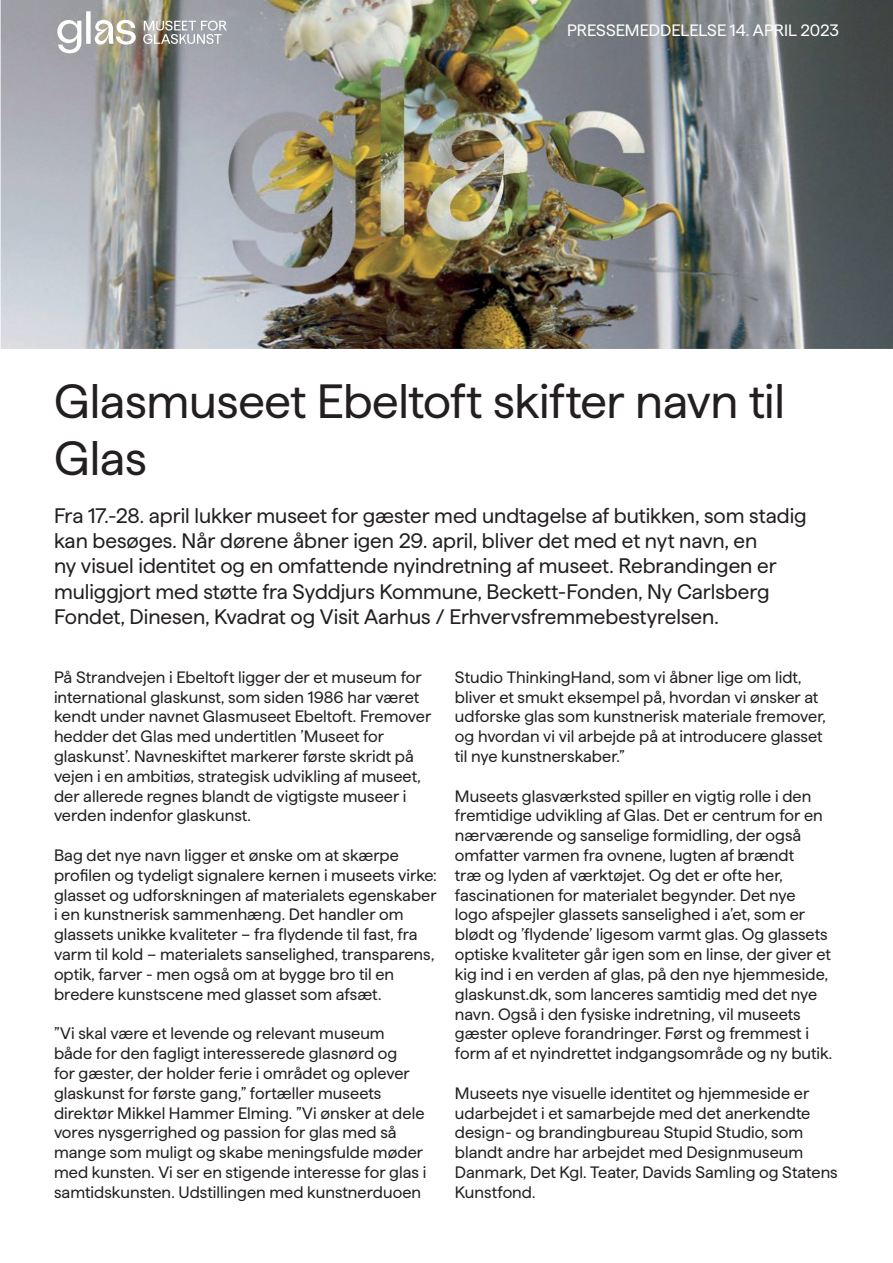
<style>
.page{position:relative;width:893px;height:1263px;background:#fff}
.page>*{position:absolute;margin:0;border:0;box-sizing:border-box;transform-origin:0 0}
.t1{font:48px/57.6px "Haffer";letter-spacing:-.005em;color:#231f20}
.t2{font:21px/25.2px "Haffer";color:#231f20}
.t3{font:16.5px/19.8px "Haffer";letter-spacing:.005em;color:#231f20}
.t4{font:16.5px "Haffer";color:#fff}
</style>
<div class="page">
<img style="left:1px;top:0;width:892px;height:349px">
<img style="left:54px;top:7px;width:176px;height:50px">
<p class="t4" style="left:567px;top:18px;width:273px">PRESSEMEDDELELSE 14. APRIL 2023</p>
<h1 class="t1" style="left:54px;top:368px;width:732px">Glasmuseet Ebeltoft skifter navn til<br>Glas</h1>
<p class="t2" style="left:54px;top:501px;width:754px">Fra 17.-28. april lukker museet for gæster med undtagelse af butikken, som stadig kan besøges. Når dørene åbner igen 29. april, bliver det med et nyt navn, en<br>ny visuel identitet og en omfattende nyindretning af museet. Rebrandingen er muliggjort med støtte fra Syddjurs Kommune, Beckett-Fonden, Ny Carlsberg Fondet, Dinesen, Kvadrat og Visit Aarhus / Erhvervsfremmebestyrelsen.</p>
<p class="t3" style="left:54px;top:666px;width:379px">På Strandvejen i Ebeltoft ligger der et museum for international glaskunst, som siden 1986 har været kendt under navnet Glasmuseet Ebeltoft. Fremover hedder det Glas med undertitlen ’Museet for glaskunst’. Navneskiftet markerer første skridt på vejen i en ambitiøs, strategisk udvikling af museet, der allerede regnes blandt de vigtigste museer i verden indenfor glaskunst.</p>
<p class="t3" style="left:54px;top:844px;width:384px">Bag det nye navn ligger et ønske om at skærpe profilen og tydeligt signalere kernen i museets virke: glasset og udforskningen af materialets egenskaber i en kunstnerisk sammenhæng. Det handler om glassets unikke kvaliteter – fra flydende til fast, fra varm til kold – materialets sanselighed, transparens, optik, farver - men også om at bygge bro til en bredere kunstscene med glasset som afsæt.</p>
<p class="t3" style="left:54px;top:1022px;width:374px">”Vi skal være et levende og relevant museum både for den fagligt interesserede glasnørd og<br>for gæster, der holder ferie i området og oplever glaskunst for første gang,” fortæller museets direktør Mikkel Hammer Elming. ”Vi ønsker at dele vores nysgerrighed og passion for glas med så mange som muligt og skabe meningsfulde møder med kunsten. Vi ser en stigende interesse for glas i samtidskunsten. Udstillingen med kunstnerduoen</p>
<p class="t3" style="left:455px;top:666px;width:372px">Studio ThinkingHand, som vi åbner lige om lidt, bliver et smukt eksempel på, hvordan vi ønsker at udforske glas som kunstnerisk materiale fremover, og hvordan vi vil arbejde på at introducere glasset til nye kunstnerskaber.”</p>
<p class="t3" style="left:455px;top:784px;width:379px">Museets glasværksted spiller en vigtig rolle i den fremtidige udvikling af Glas. Det er centrum for en nærværende og sanselige formidling, der også omfatter varmen fra ovnene, lugten af brændt<br>træ og lyden af værktøjet. Og det er ofte her, fascinationen for materialet begynder. Det nye logo afspejler glassets sanselighed i a’et, som er blødt og ’flydende’ ligesom varmt glas. Og glassets optiske kvaliteter går igen som en linse, der giver et kig ind i en verden af glas, på den nye hjemmeside, glaskunst.dk, som lanceres samtidig med det nye navn. Også i den fysiske indretning, vil museets gæster opleve forandringer. Først og fremmest i form af et nyindrettet indgangsområde og ny butik.</p>
<p class="t3" style="left:455px;top:1081px;width:384px">Museets nye visuelle identitet og hjemmeside er udarbejdet i et samarbejde med det anerkendte design- og brandingbureau Stupid Studio, som blandt andre har arbejdet med Designmuseum Danmark, Det Kgl. Teater, Davids Samling og Statens Kunstfond.</p>
</div>
